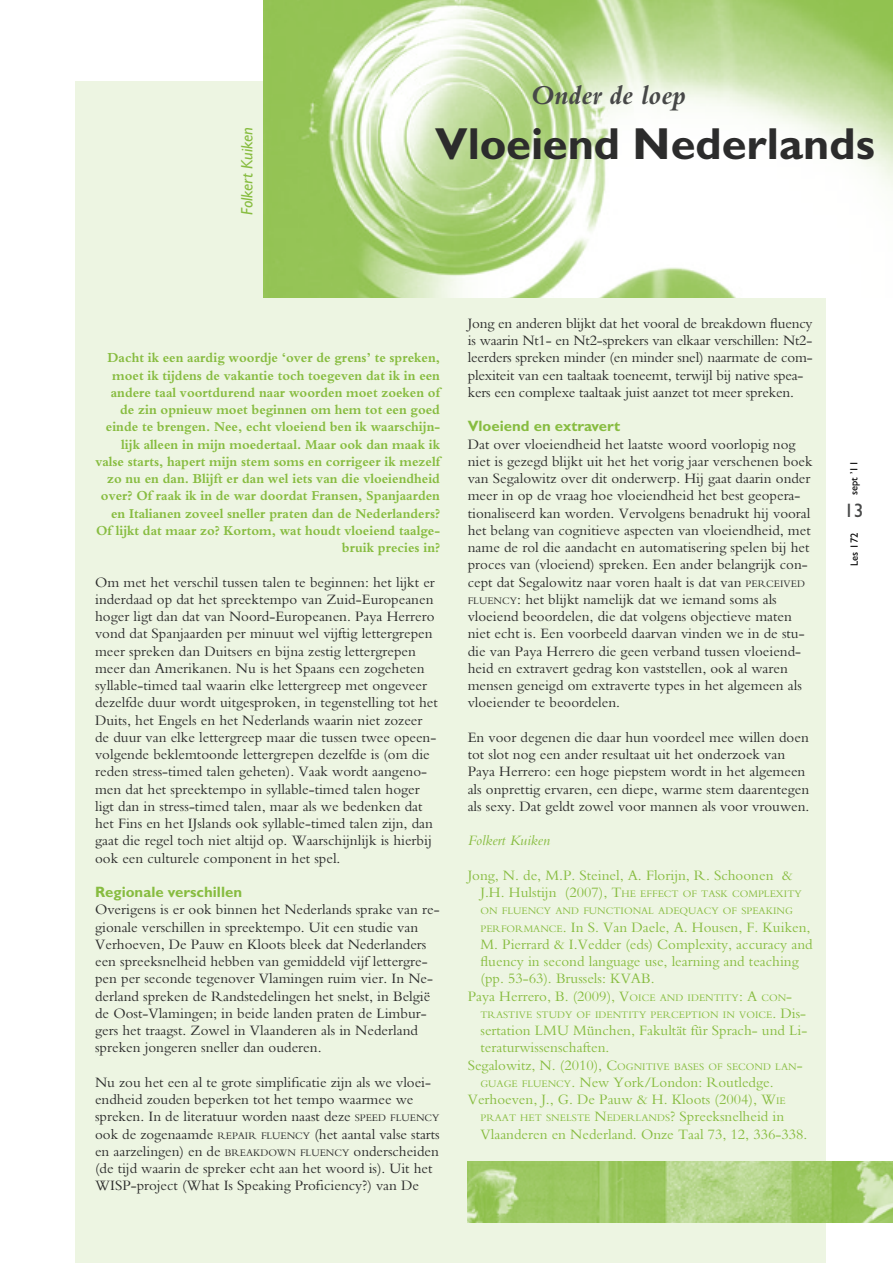
<style>
.page{position:relative;width:893px;height:1263px;background:#fff}
.page>*{position:absolute;margin:0;border:0;box-sizing:border-box;transform-origin:0 0}
.t1{font:700 45px "Gill Sans";color:#2c2c2c}
.t2{font:italic 700 28.5px "M Bembo";color:#474848}
.t3{font:19.5px "Gill Sans";color:#474848}
.t4{font:italic 16.5px "Gill Sans";color:#87bc40}
.t5{font:15px/17.2px "M Bembo";color:#2a2a2a}
.t6{font:15px/17.2px "M Bembo";color:#87bc40}
.t7{font:700 15px "Gill Sans";color:#87bc40}
.t8{font:italic 15px "M Bembo";color:#87bc40}
.t9{font:700 14.25px/17.2px "M Bembo";color:#87bc40;text-align:right;scale:.95 1}
.t10{font:10.5px/17.2px "M Bembo";color:#87bc40}
.t11{font:10.5px "Gill Sans";letter-spacing:.01em;color:#000}
.s1{font-size:10.5px}
.s2{font-size:15px}
</style>
<div class="page">
<div style="left:75px;top:81px;width:750px;height:1182px;background:#edf5e2"></div>
<img style="left:263px;top:0;width:630px;height:297px">
<img style="left:468px;top:1161px;width:425px;height:61px">
<h2 class="t2" style="left:531px;top:79px;width:157px">Onder de loep</h2>
<p class="t4" style="left:238px;top:215px;width:89px;rotate:-90deg">Folkert Kuiken</p>
<h1 class="t1" style="left:435px;top:117px;width:441px">Vloeiend Nederlands</h1>
<p class="t9" style="left:95px;top:349px;width:364px">Dacht ik een aardig woordje ‘over de grens’ te spreken, moet ik tijdens de vakantie toch toegeven dat ik in een andere taal voortdurend naar woorden moet zoeken of de zin opnieuw moet beginnen om hem tot een goed einde te brengen. Nee, echt vloeiend ben ik waarschijn&shy;lijk alleen in mijn moedertaal. Maar ook dan maak ik valse starts, hapert mijn stem soms en corrigeer ik mezelf zo nu en dan. Blijft er dan wel iets van die vloeiendheid over? Of raak ik in de war doordat Fransen, Spanjaarden en Italianen zoveel sneller praten dan de Nederlanders?<br>Of lijkt dat maar zo? Kortom, wat houdt vloeiend taalge&shy;bruik precies in?</p>
<p class="t5" style="left:95px;top:573px;width:344px">Om met het verschil tussen talen te beginnen: het lijkt er inderdaad op dat het spreektempo van Zuid-Europeanen hoger ligt dan dat van Noord-Europeanen. Paya Herrero vond dat Spanjaarden per minuut wel vijftig lettergrepen meer spreken dan Duitsers en bijna zestig lettergrepen meer dan Amerikanen. Nu is het Spaans een zogeheten syllable-timed taal waarin elke lettergreep met ongeveer dezelfde duur wordt uitgesproken, in tegenstelling tot het Duits, het Engels en het Nederlands waarin niet zozeer de duur van elke lettergreep maar die tussen twee opeen&shy;volgende beklemtoonde lettergrepen dezelfde is (om die reden stress-timed talen geheten). Vaak wordt aangeno&shy;men dat het spreektempo in syllable-timed talen hoger ligt dan in stress-timed talen, maar als we bedenken dat het Fins en het IJslands ook syllable-timed talen zijn, dan gaat die regel toch niet altijd op. Waarschijnlijk is hierbij ook een culturele component in het spel.</p>
<p class="t7" style="left:95px;top:883px;width:148px">Regionale verschillen</p>
<p class="t5" style="left:95px;top:901px;width:346px">Overigens is er ook binnen het Nederlands sprake van re&shy;gionale verschillen in spreektempo. Uit een studie van Verhoeven, De Pauw en Kloots bleek dat Nederlanders een spreeksnelheid hebben van gemiddeld vijf lettergre&shy;pen per seconde tegenover Vlamingen ruim vier. In Ne&shy;derland spreken de Randstedelingen het snelst, in België de Oost-Vlamingen; in beide landen praten de Limbur&shy;gers het traagst. Zowel in Vlaanderen als in Nederland spreken jongeren sneller dan ouderen.</p>
<p class="t5" style="left:95px;top:1073px;width:346px">Nu zou het een al te grote simplificatie zijn als we vloei&shy;endheid zouden beperken tot het tempo waarmee we spreken. In de literatuur worden naast deze <span class="s1">SPEED FLUENCY </span>ook de zogenaamde <span class="s1">REPAIR FLUENCY</span> (het aantal valse starts en aarzelingen) en de <span class="s1">BREAKDOWN FLUENCY</span> onderscheiden (de tijd waarin de spreker echt aan het woord is). Uit het WISP-project (What Is Speaking Proficiency?) van De</p>
<p class="t5" style="left:468px;top:314px;width:346px">Jong en anderen blijkt dat het vooral de breakdown fluency is waarin Nt1- en Nt2-sprekers van elkaar verschillen: Nt2- leerders spreken minder (en minder snel) naarmate de com&shy;plexiteit van een taaltaak toeneemt, terwijl bij native spea&shy;kers een complexe taaltaak juist aanzet tot meer spreken.</p>
<p class="t7" style="left:468px;top:417px;width:154px">Vloeiend en extravert</p>
<p class="t5" style="left:468px;top:435px;width:346px">Dat over vloeiendheid het laatste woord voorlopig nog niet is gezegd blijkt uit het het vorig jaar verschenen boek van Segalowitz over dit onderwerp. Hij gaat daarin onder meer in op de vraag hoe vloeiendheid het best geopera&shy;tionaliseerd kan worden. Vervolgens benadrukt hij vooral het belang van cognitieve aspecten van vloeiendheid, met name de rol die aandacht en automatisering spelen bij het proces van (vloeiend) spreken. Een ander belangrijk con&shy;cept dat Segalowitz naar voren haalt is dat van <span class="s1">PERCEIVED FLUENCY</span>: het blijkt namelijk dat we iemand soms als vloeiend beoordelen, die dat volgens objectieve maten niet echt is. Een voorbeeld daarvan vinden we in de stu&shy;die van Paya Herrero die geen verband tussen vloeiend&shy;heid en extravert gedrag kon vaststellen, ook al waren mensen geneigd om extraverte types in het algemeen als vloeiender te beoordelen.</p>
<p class="t5" style="left:468px;top:728px;width:343px">En voor degenen die daar hun voordeel mee willen doen tot slot nog een ander resultaat uit het onderzoek van Paya Herrero: een hoge piepstem wordt in het algemeen als onprettig ervaren, een diepe, warme stem daarentegen als sexy. Dat geldt zowel voor mannen als voor vrouwen.</p>
<p class="t8" style="left:468px;top:833px;width:84px">Folkert Kuiken</p>
<p class="t6" style="left:468px;top:866px;width:327px">Jong, N. de, M.P. Steinel, A. Florijn, R. Schoonen &amp;</p>
<p class="t10" style="left:480px;top:885px;width:323px"><span class="s2">J.H. Hulstijn (2007), T</span>HE EFFECT OF TASK COMPLEXITY<br>ON FLUENCY AND FUNCTIONAL ADEQUACY OF SPEAKING</p>
<p class="t6" style="left:480px;top:918px;width:331px"><span class="s1">PERFORMANCE</span>. In S. Van Daele, A. Housen, F. Kuiken,</p>
<p class="t6" style="left:480px;top:935px;width:334px">M. Pierrard &amp; I.Vedder (eds) Complexity, accuracy and</p>
<p class="t6" style="left:480px;top:953px;width:320px">fluency in second language use, learning and teaching</p>
<p class="t6" style="left:480px;top:970px;width:176px">(pp. 53-63). Brussels: KVAB.</p>
<p class="t6" style="left:468px;top:987px;width:326px">Paya Herrero, B. (2009), V<span class="s1">OICE AND IDENTITY</span>: A <span class="s1">CON</span>-</p>
<p class="t10" style="left:480px;top:1006px;width:327px">TRASTIVE STUDY OF IDENTITY PERCEPTION IN VOICE<span class="s2">. Dis-</span></p>
<p class="t6" style="left:480px;top:1022px;width:328px">sertation LMU München, Fakultät für Sprach- und Li&shy;teraturwissenschaften.</p>
<p class="t10" style="left:468px;top:1058px;width:336px"><span class="s2">Segalowitz, N. (2010), C</span>OGNITIVE BASES OF SECOND LAN<span class="s2">-</span></p>
<p class="t6" style="left:468px;top:1073px;width:320px;text-align:center"><span class="s1">GUAGE FLUENCY</span>. New York/London: Routledge.<br>Verhoeven, J., G. De Pauw &amp; H. Kloots (2004), W<span class="s1">IE</span></p>
<p class="t10" style="left:480px;top:1109px;width:305px">PRAAT HET SNELSTE <span class="s2">N</span>EDERLANDS<span class="s2">? Spreeksnelheid in</span></p>
<p class="t6" style="left:480px;top:1125px;width:328px">Vlaanderen en Nederland. Onze Taal 73, 12, 336-338.</p>
<p class="t11" style="left:848px;top:495px;width:36px;rotate:-90deg">sept ’11</p>
<h3 class="t3" style="left:844px;top:499px;width:21px">13</h3>
<p class="t11" style="left:848px;top:566px;width:35px;rotate:-90deg">Les 172</p>
</div>
